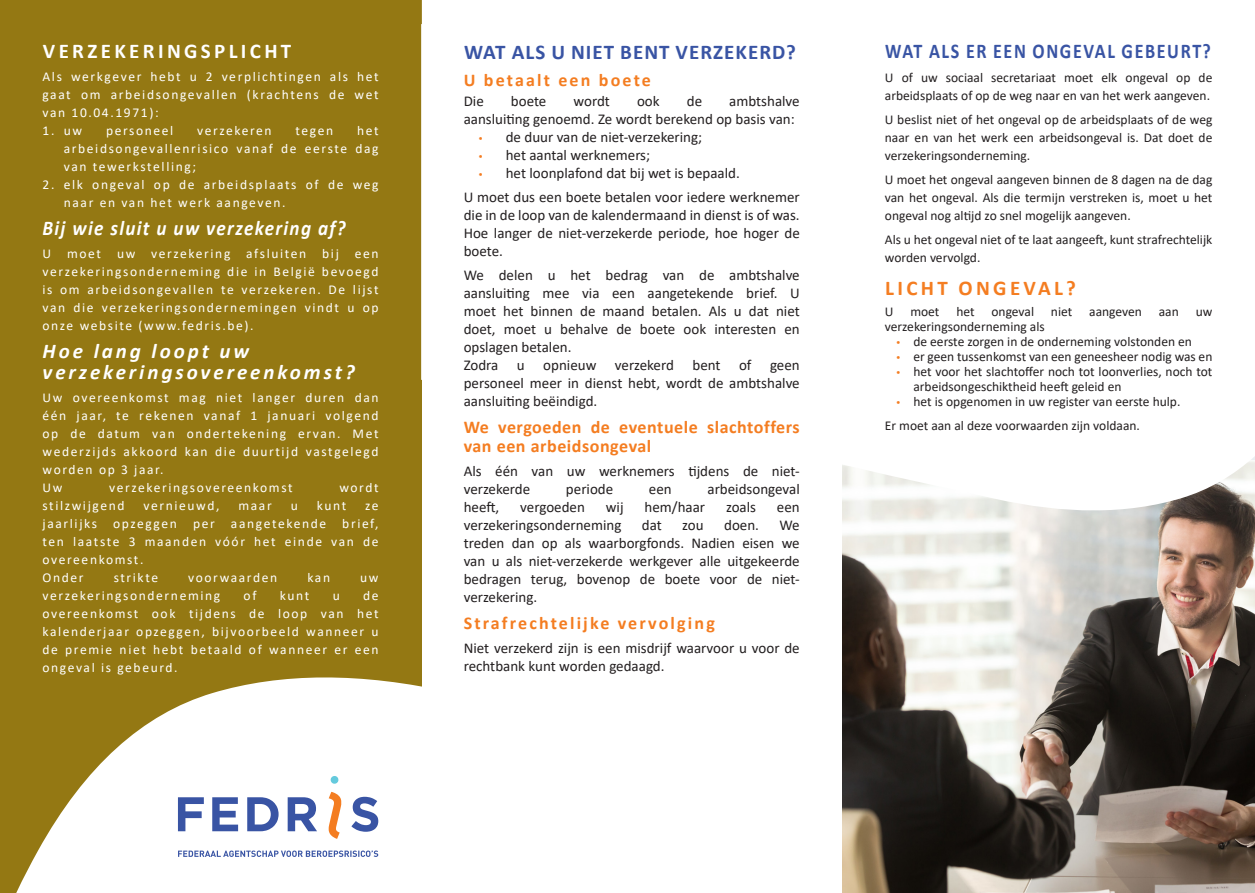
<style>
.page{position:relative;width:1255px;height:893px;background:#fff}
.page>*{position:absolute;margin:0;border:0;box-sizing:border-box;transform-origin:0 0}
.t1{font:italic 700 21px/21px "Calibri";letter-spacing:.14em;color:#fff}
.t2{font:italic 700 21px "Calibri";letter-spacing:.07em;color:#fff;scale:.91 1}
.t3{font:700 21px "Calibri";letter-spacing:.09em;color:#3954a4;scale:.86 1}
.t4{font:700 21px "Calibri";letter-spacing:.05em;color:#3954a4}
.t5{font:700 21px "Calibri";letter-spacing:.16em;color:#fff}
.t6{font:700 21px "Calibri";letter-spacing:.16em;color:#f47d21}
.t7{font:700 18px/19.5px "Calibri";letter-spacing:.03em;color:#f47d21}
.t8{font:700 18px "Calibri";letter-spacing:.12em;color:#f47d21}
.t9{font:15px/18px "Calibri";color:#231f20;text-align:justify}
.t10{font:13.5px/18px "Calibri";letter-spacing:.12em;color:#fff;text-align:justify}
.t11{font:13.5px/18px "Calibri";color:#231f20}
.s1{font-family:"Myriad Pro";font-size:13.5px;color:#f47d21}
.s2{font-family:"Myriad Pro";color:#f47d21}
</style>
<div class="page">
<div style="left:0;top:0;width:421px;height:893px;background:#947813"></div>
<svg style="left:16px;top:670px;width:406px;height:223px"></svg>
<img style="left:842px;top:514px;width:412px;height:379px">
<svg style="left:421px;top:0;width:833px;height:514px"></svg>
<svg style="left:178px;top:797px;width:26px;height:34px"></svg>
<svg style="left:212px;top:797px;width:26px;height:34px"></svg>
<svg style="left:247px;top:797px;width:31px;height:34px"></svg>
<svg style="left:288px;top:797px;width:29px;height:34px"></svg>
<svg style="left:328px;top:792px;width:13px;height:47px"></svg>
<svg style="left:351px;top:797px;width:27px;height:35px"></svg>
<svg style="left:330px;top:775px;width:9px;height:9px"></svg>
<svg style="left:178px;top:850px;width:200px;height:7px"></svg>
<p class="t5" style="left:43px;top:36px;width:250px">VERZEKERINGSPLICHT</p>
<p class="t10" style="left:43px;top:67px;width:337px">Als werkgever hebt u 2 verplichtingen als het gaat om arbeidsongevallen (krachtens de wet van 10.04.1971):</p>
<p class="t10" style="left:43px;top:121px;width:41px">1. uw</p>
<p class="t10" style="left:106px;top:121px;width:69px">personeel</p>
<p class="t10" style="left:197px;top:121px;width:76px">verzekeren</p>
<p class="t10" style="left:295px;top:121px;width:39px">tegen</p>
<p class="t10" style="left:64px;top:121px;width:316px;text-indent:293px">het arbeidsongevallenrisico vanaf de eerste dag van tewerkstelling;</p>
<p class="t10" style="left:64px;top:175px;width:316px;text-indent:-21px">2. elk ongeval op de arbeidsplaats of de weg naar en van het werk aangeven.</p>
<p class="t2" style="left:43px;top:213px;width:335px">Bij wie sluit u uw verzekering af?</p>
<p class="t10" style="left:43px;top:244px;width:337px">U moet uw verzekering afsluiten bij een verzekeringsonderneming die in België bevoegd is om arbeidsongevallen te verzekeren. De lijst van die verzekeringsondernemingen vindt u op onze website (www.fedris.be).</p>
<p class="t1" style="left:43px;top:340px;width:314px">Hoe lang loopt uw verzekeringsovereenkomst?</p>
<p class="t10" style="left:43px;top:388px;width:337px">Uw overeenkomst mag niet langer duren dan één jaar, te rekenen vanaf 1 januari volgend op de datum van ondertekening ervan. Met wederzijds akkoord kan die duurtijd vastgelegd worden op 3 jaar.</p>
<p class="t10" style="left:43px;top:478px;width:21px">Uw</p>
<p class="t10" style="left:109px;top:478px;width:185px">verzekeringsovereenkomst</p>
<p class="t10" style="left:339px;top:478px;width:41px">wordt</p>
<p class="t10" style="left:43px;top:496px;width:83px">stilzwijgend</p>
<p class="t10" style="left:143px;top:496px;width:77px">vernieuwd,</p>
<p class="t10" style="left:238px;top:496px;width:35px">maar</p>
<p class="t10" style="left:291px;top:496px;width:9px">u</p>
<p class="t10" style="left:317px;top:496px;width:31px">kunt</p>
<p class="t10" style="left:43px;top:496px;width:337px;text-indent:323px">ze jaarlijks opzeggen per aangetekende brief, ten laatste 3 maanden vóór het einde van de overeenkomst.</p>
<p class="t10" style="left:43px;top:568px;width:43px">Onder</p>
<p class="t10" style="left:114px;top:568px;width:46px">strikte</p>
<p class="t10" style="left:188px;top:568px;width:91px">voorwaarden</p>
<p class="t10" style="left:307px;top:568px;width:24px">kan</p>
<p class="t10" style="left:360px;top:568px;width:20px">uw</p>
<p class="t10" style="left:43px;top:586px;width:179px">verzekeringsonderneming</p>
<p class="t10" style="left:243px;top:586px;width:14px">of</p>
<p class="t10" style="left:280px;top:586px;width:31px">kunt</p>
<p class="t10" style="left:333px;top:586px;width:9px">u</p>
<p class="t10" style="left:43px;top:586px;width:337px;text-indent:320px">de overeenkomst ook tijdens de loop van het kalenderjaar opzeggen, bijvoorbeeld wanneer u de premie niet hebt betaald of wanneer er een ongeval is gebeurd.</p>
<p class="t4" style="left:464px;top:38px;width:333px">WAT ALS U NIET BENT VERZEKERD?</p>
<p class="t8" style="left:463px;top:68px;width:189px">U betaalt een boete</p>
<p class="t9" style="left:463px;top:91px;width:22px">Die</p>
<p class="t9" style="left:511px;top:91px;width:37px">boete</p>
<p class="t9" style="left:573px;top:91px;width:38px">wordt</p>
<p class="t9" style="left:637px;top:91px;width:24px">ook</p>
<p class="t9" style="left:686px;top:91px;width:17px">de</p>
<p class="t9" style="left:463px;top:91px;width:337px;text-indent:265px">ambtshalve aansluiting genoemd. Ze wordt berekend op basis van:</p>
<p class="t9" style="left:478px;top:127px;width:225px"><span class="s1">•</span> de duur van de niet-verzekering;</p>
<p class="t9" style="left:478px;top:145px;width:173px"><span class="s1">•</span> het aantal werknemers;</p>
<p class="t9" style="left:478px;top:163px;width:262px"><span class="s1">•</span> het loonplafond dat bij wet is bepaald.</p>
<p class="t9" style="left:463px;top:187px;width:337px">U moet dus een boete betalen voor iedere werknemer die in de loop van de kalendermaand in dienst is of was.<br>Hoe langer de niet-verzekerde periode, hoe hoger de boete.</p>
<p class="t9" style="left:463px;top:265px;width:337px">We delen u het bedrag van de ambtshalve aansluiting mee via een aangetekende brief. U moet het binnen de maand betalen. Als u dat niet doet, moet u behalve de boete ook interesten en opslagen betalen.</p>
<p class="t9" style="left:463px;top:355px;width:337px">Zodra u opnieuw verzekerd bent of geen personeel meer in dienst hebt, wordt de ambtshalve aansluiting beëindigd.</p>
<p class="t7" style="left:463px;top:417px;width:337px">We vergoeden de eventuele slachtoffers van een arbeidsongeval</p>
<p class="t9" style="left:463px;top:462px;width:337px">Als één van uw werknemers tijdens de niet&shy;verzekerde</p>
<p class="t9" style="left:566px;top:480px;width:49px">periode</p>
<p class="t9" style="left:649px;top:480px;width:24px">een</p>
<p class="t9" style="left:707px;top:480px;width:94px">arbeidsongeval</p>
<p class="t9" style="left:463px;top:498px;width:37px">heeft,</p>
<p class="t9" style="left:520px;top:498px;width:66px">vergoeden</p>
<p class="t9" style="left:606px;top:498px;width:19px">wij</p>
<p class="t9" style="left:644px;top:498px;width:62px">hem/haar</p>
<p class="t9" style="left:726px;top:498px;width:31px">zoals</p>
<p class="t9" style="left:777px;top:498px;width:24px">een</p>
<p class="t9" style="left:463px;top:516px;width:159px">verzekeringsonderneming</p>
<p class="t9" style="left:642px;top:516px;width:21px">dat</p>
<p class="t9" style="left:682px;top:516px;width:23px">zou</p>
<p class="t9" style="left:724px;top:516px;width:36px">doen.</p>
<p class="t9" style="left:463px;top:516px;width:337px;text-indent:316px">We treden dan op als waarborgfonds. Nadien eisen we van u als niet-verzekerde werkgever alle uitgekeerde bedragen terug, bovenop de boete voor de niet&shy;verzekering.</p>
<p class="t8" style="left:463px;top:610px;width:253px">Strafrechtelijke vervolging</p>
<p class="t9" style="left:463px;top:639px;width:337px">Niet verzekerd zijn is een misdrijf waarvoor u voor de rechtbank kunt worden gedaagd.</p>
<p class="t3" style="left:885px;top:36px;width:380px">WAT ALS ER EEN ONGEVAL GEBEURT?</p>
<p class="t11" style="left:884px;top:68px;width:329px">U of uw sociaal secretariaat moet elk ongeval op de arbeidsplaats of op de weg naar en van het werk aangeven.</p>
<p class="t11" style="left:884px;top:110px;width:329px;text-align:justify">U beslist niet of het ongeval op de arbeidsplaats of de weg naar en van het werk een arbeidsongeval is. Dat doet de verzekeringsonderneming.</p>
<p class="t11" style="left:884px;top:170px;width:329px;text-align:justify">U moet het ongeval aangeven binnen de 8 dagen na de dag van het ongeval. Als die termijn verstreken is, moet u het ongeval nog altijd zo snel mogelijk aangeven.</p>
<p class="t11" style="left:884px;top:230px;width:329px">Als u het ongeval niet of te laat aangeeft, kunt strafrechtelijk worden vervolgd.</p>
<p class="t6" style="left:885px;top:273px;width:192px">LICHT ONGEVAL?</p>
<p class="t11" style="left:884px;top:304px;width:329px;line-height:15px">U moet het ongeval niet aangeven aan uw verzekeringsonderneming als</p>
<p class="t11" style="left:896px;top:332px;width:297px"><span class="s2">•</span> de eerste zorgen in de onderneming volstonden en</p>
<p class="t11" style="left:896px;top:347px;width:317px"><span class="s2">•</span> er geen tussenkomst van een geneesheer nodig was en</p>
<p class="t11" style="left:913px;top:364px;width:300px;line-height:15px;text-indent:-17px"><span class="s2">•</span> het voor het slachtoffer noch tot loonverlies, noch tot arbeidsongeschiktheid heeft geleid en</p>
<p class="t11" style="left:896px;top:392px;width:285px"><span class="s2">•</span> het is opgenomen in uw register van eerste hulp.</p>
<p class="t11" style="left:884px;top:416px;width:257px">Er moet aan al deze voorwaarden zijn voldaan.</p>
</div>
